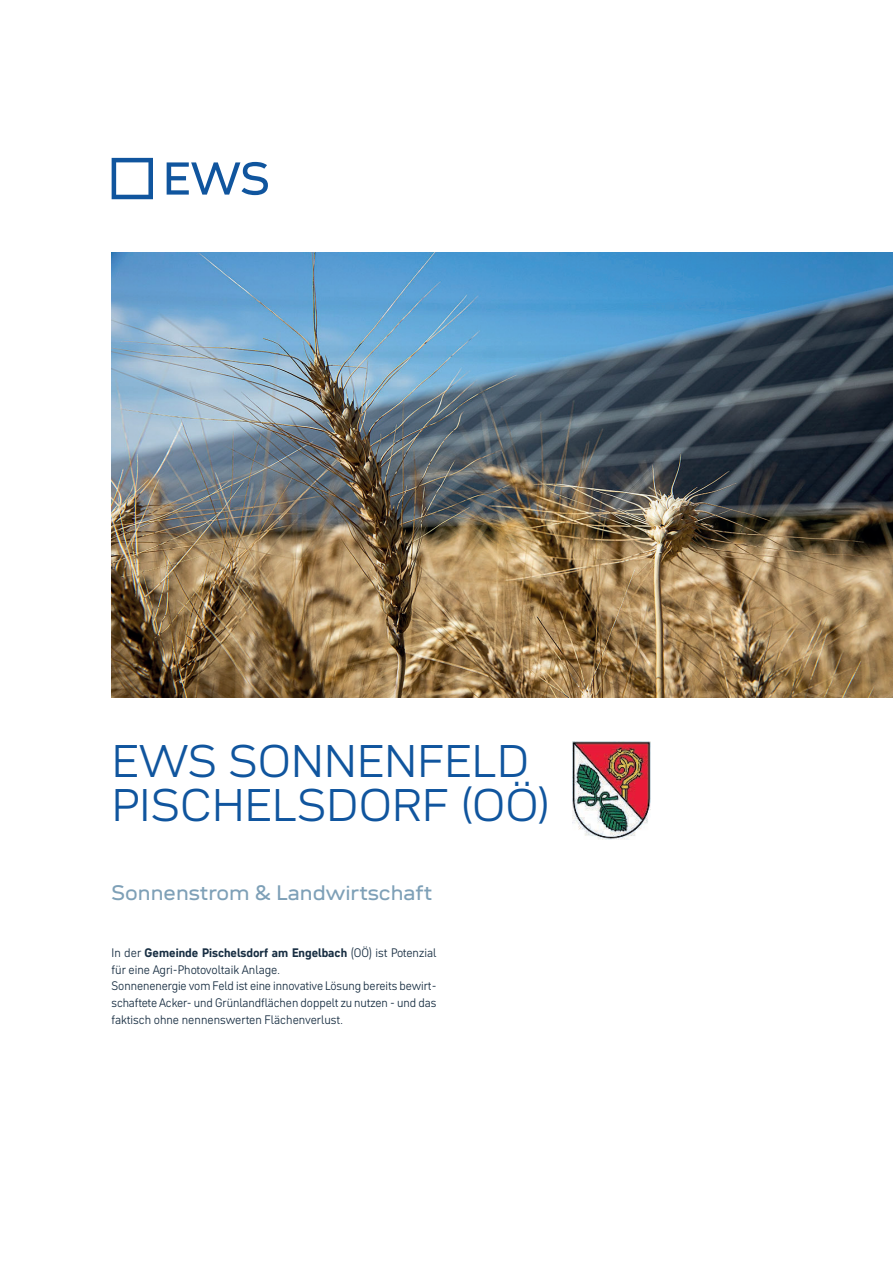
<style>
.page{position:relative;width:893px;height:1263px;background:#fff}
.page>*{position:absolute;margin:0;border:0;box-sizing:border-box;transform-origin:0 0}
.t1{font:300 44.4px/44.4px "Neue DIN Semi Wide";letter-spacing:.005em;color:#10559e}
.t2{font:20.4px "Neue DIN Semi Wide";color:#7ea0b7}
.t3{font:300 12px/16.8px "Neue DIN";letter-spacing:-.005em;color:#182e42}
.s1{font-weight:700}
</style>
<div class="page">
<svg style="left:112px;top:158px;width:41px;height:41px"></svg>
<svg style="left:167px;top:162px;width:101px;height:33px"></svg>
<img style="left:572px;top:741px;width:79px;height:98px">
<img style="left:112px;top:253px;width:781px;height:445px">
<h1 class="t1" style="left:112px;top:738px;width:440px">EWS SONNENFELD<br>PISCHELSDORF (OÖ)</h1>
<h2 class="t2" style="left:112px;top:879px;width:322px">Sonnenstrom &amp; Landwirtschaft</h2>
<p class="t3" style="left:112px;top:944px;width:326px">In der <span class="s1">Gemeinde Pischelsdorf am Engelbach</span> (OÖ) ist Potenzial für eine Agri-Photovoltaik Anlage.<br>Sonnenenergie vom Feld ist eine innovative Lösung bereits bewirt&shy;schaftete Acker- und Grünlandflächen doppelt zu nutzen - und das faktisch ohne nennenswerten Flächenverlust.</p>
</div>
